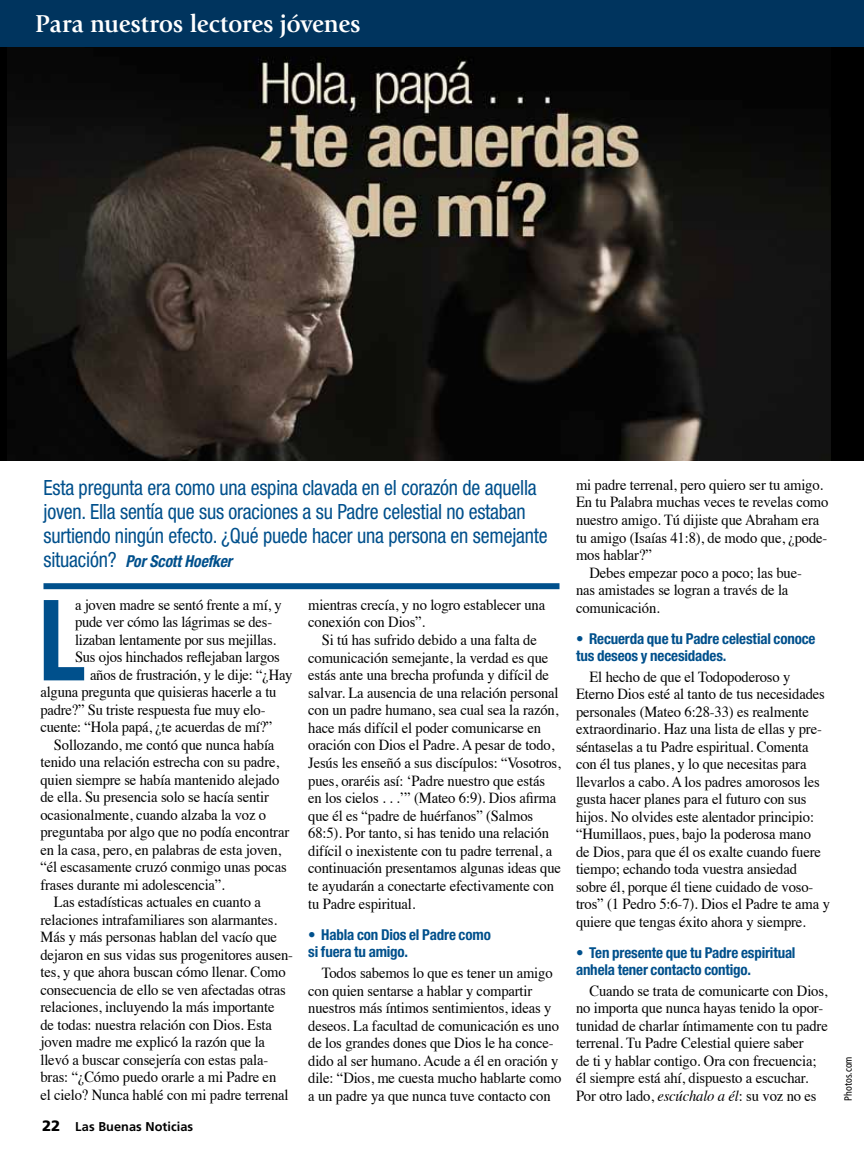
<style>
.page{position:relative;width:864px;height:1161px;background:#fff}
.page>*{position:absolute;margin:0;border:0;box-sizing:border-box;transform-origin:0 0}
.t1{font:700 condensed 112.5px "Helvetica Neue";color:#00508c;scale:.9 1}
.t2{font:700 25.5px "Giovanni";letter-spacing:-.01em;color:#fff;scale:.96 1}
.t3{font:condensed 21px/24px "Helvetica Neue";letter-spacing:-.01em;color:#00508c;scale:.95 1}
.t4{font:italic 700 condensed 16.5px "Helvetica Neue";letter-spacing:-.005em;color:#00508c;scale:.95 1}
.t5{font:15.3px/17.5px "Times";letter-spacing:-.01em;color:#000;scale:.95 1}
.t6{font:700 condensed 15px/16.8px "Helvetica Neue";letter-spacing:-.01em;color:#00508c}
.t7{font:700 12.75px "Frutiger";letter-spacing:.005em;color:#000}
.t8{font:condensed 10.5px "Frutiger";letter-spacing:.01em;color:#000;scale:.95 1}
.s1{font-weight:400;font-style:normal;font-size:21px}
.s2{font-weight:900;font-size:15px}
.s3{font-style:italic}
</style>
<div class="page">
<div style="left:0;top:0;width:864px;height:460px;background:#000"></div>
<img style="left:8px;top:46px;width:822px;height:414px">
<div style="left:0;top:0;width:864px;height:46px;background:#00345e"></div>
<div style="left:43px;top:583px;width:517px;height:6px;background:#00508c"></div>
<h2 class="t2" style="left:35px;top:9px;width:340px">Para nuestros lectores jóvenes</h2>
<h3 class="t3" style="left:43px;top:475px;width:532px">Esta pregunta era como una espina clavada en el corazón de aquella joven. Ella sentía que sus oraciones a su Padre celestial no estaban surtiendo ningún efecto. ¿Qué puede hacer una persona en semejante</h3>
<p class="t4" style="left:43px;top:551px;width:200px"><span class="s1">situación?</span> Por Scott Hoefker</p>
<p class="t5" style="left:75px;top:595px;width:219px">a joven madre se sentó frente a mí, y</p>
<p class="t5" style="left:75px;top:612px;width:209px">pude ver cómo las lágrimas se des-</p>
<p class="t5" style="left:75px;top:630px;width:213px">lizaban lentamente por sus mejillas.</p>
<p class="t5" style="left:75px;top:647px;width:217px">Sus ojos hinchados reflejaban largos</p>
<p class="t5" style="left:90px;top:665px;width:215px">años de frustración, y le dije: “¿Hay</p>
<p class="t5" style="left:41px;top:682px;width:250px">alguna pregunta que quisieras hacerle a tu</p>
<p class="t5" style="left:41px;top:700px;width:238px">padre?” Su triste respuesta fue muy elo-</p>
<p class="t5" style="left:41px;top:717px;width:246px">cuente: “Hola papá, ¿te acuerdas de mí?”</p>
<p class="t5" style="left:54px;top:735px;width:234px">Sollozando, me contó que nunca había</p>
<p class="t5" style="left:41px;top:752px;width:253px">tenido una relación estrecha con su padre,</p>
<p class="t5" style="left:41px;top:770px;width:253px">quien siempre se había mantenido alejado</p>
<p class="t5" style="left:41px;top:787px;width:242px">de ella. Su presencia solo se hacía sentir</p>
<p class="t5" style="left:41px;top:805px;width:239px">ocasionalmente, cuando alzaba la voz o</p>
<p class="t5" style="left:41px;top:822px;width:263px">preguntaba por algo que no podía encontrar</p>
<p class="t5" style="left:41px;top:840px;width:255px">en la casa, pero, en palabras de esta joven,</p>
<p class="t5" style="left:41px;top:857px;width:261px">“él escasamente cruzó conmigo unas pocas</p>
<p class="t5" style="left:41px;top:875px;width:196px">frases durante mi adolescencia”.</p>
<p class="t5" style="left:54px;top:892px;width:219px">Las estadísticas actuales en cuanto a</p>
<p class="t5" style="left:41px;top:910px;width:251px">relaciones intrafamiliares son alarmantes.</p>
<p class="t5" style="left:41px;top:927px;width:251px">Más y más personas hablan del vacío que</p>
<p class="t5" style="left:41px;top:945px;width:267px">dejaron en sus vidas sus progenitores ausen-</p>
<p class="t5" style="left:41px;top:962px;width:260px">tes, y que ahora buscan cómo llenar. Como</p>
<p class="t5" style="left:41px;top:980px;width:260px">consecuencia de ello se ven afectadas otras</p>
<p class="t5" style="left:41px;top:997px;width:248px">relaciones, incluyendo la más importante</p>
<p class="t5" style="left:41px;top:1015px;width:245px">de todas: nuestra relación con Dios. Esta</p>
<p class="t5" style="left:41px;top:1032px;width:238px">joven madre me explicó la razón que la</p>
<p class="t5" style="left:41px;top:1050px;width:241px">llevó a buscar consejería con estas pala-</p>
<p class="t5" style="left:41px;top:1067px;width:250px">bras: “¿Cómo puedo orarle a mi Padre en</p>
<p class="t5" style="left:41px;top:1085px;width:263px">el cielo? Nunca hablé con mi padre terrenal</p>
<h1 class="t1" style="left:39px;top:572px;width:54px">L</h1>
<p class="t7" style="left:42px;top:1119px;width:153px"><span class="s2">22</span> Las Buenas Noticias</p>
<p class="t5" style="left:308px;top:595px;width:251px">mientras crecía, y no logro establecer una conexión con Dios”.</p>
<p class="t5" style="left:308px;top:630px;width:268px;text-indent:13px">Si tú has sufrido debido a una falta de comunicación semejante, la verdad es que estás ante una brecha profunda y difícil de salvar. La ausencia de una relación personal con un padre humano, sea cual sea la razón, hace más difícil el poder comunicarse en oración con Dios el Padre. A pesar de todo, Jesús les enseñó a sus discípulos: “Vosotros, pues, oraréis así: ‘Padre nuestro que estás en los cielos . . .’” (Mateo 6:9). Dios afirma que él es “padre de huérfanos” (Salmos 68:5). Por tanto, si has tenido una relación difícil o inexistente con tu padre terrenal, a continuación presentamos algunas ideas que te ayudarán a conectarte efectivamente con tu Padre espiritual.</p>
<p class="t6" style="left:308px;top:926px;width:184px">• Habla con Dios el Padre como si fuera tu amigo.</p>
<p class="t5" style="left:308px;top:963px;width:268px;text-indent:13px">Todos sabemos lo que es tener un amigo con quien sentarse a hablar y compartir nuestros más íntimos sentimientos, ideas y deseos. La facultad de comunicación es uno de los grandes dones que Dios le ha conce&shy;dido al ser humano. Acude a él en oración y dile: “Dios, me cuesta mucho hablarte como a un padre ya que nunca tuve contacto con</p>
<p class="t5" style="left:576px;top:475px;width:262px">mi padre terrenal, pero quiero ser tu amigo.</p>
<p class="t5" style="left:576px;top:492px;width:267px">En tu Palabra muchas veces te revelas como</p>
<p class="t5" style="left:576px;top:510px;width:258px">nuestro amigo. Tú dijiste que Abraham era</p>
<p class="t5" style="left:576px;top:527px;width:266px">tu amigo (Isaías 41:8), de modo que, ¿pode-</p>
<p class="t5" style="left:576px;top:545px;width:81px">mos hablar?”</p>
<p class="t5" style="left:589px;top:562px;width:225px">Debes empezar poco a poco; las bue-</p>
<p class="t5" style="left:576px;top:580px;width:225px">nas amistades se logran a través de la</p>
<p class="t5" style="left:576px;top:597px;width:90px">comunicación.</p>
<p class="t6" style="left:576px;top:630px;width:241px">• Recuerda que tu Padre celestial conoce tus deseos y necesidades.</p>
<p class="t5" style="left:576px;top:666px;width:269px;text-indent:13px">El hecho de que el Todopoderoso y Eterno Dios esté al tanto de tus necesidades personales (Mateo 6:28-33) es realmente extraordinario. Haz una lista de ellas y pre&shy;séntaselas a tu Padre espiritual. Comenta con él tus planes, y lo que necesitas para llevarlos a cabo. A los padres amorosos les gusta hacer planes para el futuro con sus hijos. No olvides este alentador principio: “Humillaos, pues, bajo la poderosa mano<br>de Dios, para que él os exalte cuando fuere tiempo; echando toda vuestra ansiedad sobre él, porque él tiene cuidado de voso&shy;tros” (1 Pedro 5:6-7). Dios el Padre te ama y quiere que tengas éxito ahora y siempre.</p>
<p class="t6" style="left:576px;top:944px;width:221px">• Ten presente que tu Padre espiritual anhela tener contacto contigo.</p>
<p class="t5" style="left:576px;top:981px;width:267px;text-indent:13px">Cuando se trata de comunicarte con Dios, no importa que nunca hayas tenido la opor&shy;tunidad de charlar íntimamente con tu padre terrenal. Tu Padre Celestial quiere saber<br>de ti y hablar contigo. Ora con frecuencia; él siempre está ahí, dispuesto a escuchar.<br>Por otro lado, <span class="s3">escúchalo a él</span>: su voz no es</p>
<p class="t8" style="left:842px;top:1101px;width:49px;rotate:-90deg">Photos.com</p>
</div>
